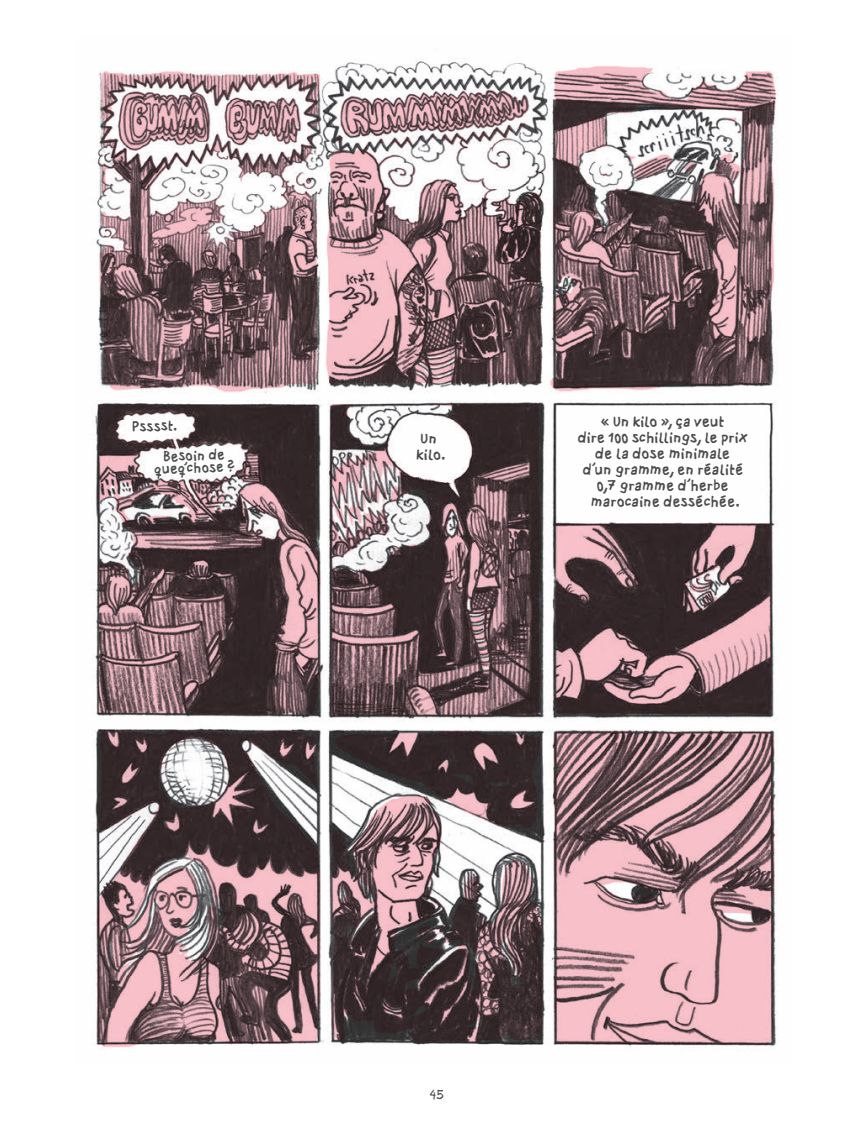
<style>
.page{position:relative;width:844px;height:1141px;background:#fff}
.page>*{position:absolute;margin:0;border:0;box-sizing:border-box;transform-origin:0 0}
.Alors_que_minus{font:12.78px/16.1px "lustcapbold";letter-spacing:-.005em;color:#4b4c4d;text-align:center}
.t1{font:12.25px "Lusttype 01 regular";color:#4b4c4d}
.Alors_que_minus-2{font:12.08px/12.2px "lustcapbold";color:#4b4c4d;text-align:center}
</style>
<div class="page">
<img style="left:93px;top:58px;width:685px;height:990px">
<p class="Alors_que_minus-2" style="left:132px;top:421px;width:46px;rotate:-2deg">Psssst.</p>
<p class="Alors_que_minus-2" style="left:153px;top:451px;width:83px;rotate:-2deg">Besoin de queq’chose ?</p>
<p class="Alors_que_minus" style="left:416px;top:430px;width:30px">Un kilo.</p>
<p class="Alors_que_minus" style="left:600px;top:413px;width:126px">« Un kilo », ça veut</p>
<p class="Alors_que_minus" style="left:577px;top:429px;width:171px">dire 100 schillings, le prix</p>
<p class="Alors_que_minus" style="left:595px;top:446px;width:136px">de la dose minimale</p>
<p class="Alors_que_minus" style="left:582px;top:462px;width:163px">d’un gramme, en réalité</p>
<p class="Alors_que_minus" style="left:596px;top:478px;width:133px">0,7 gramme d’herbe</p>
<p class="Alors_que_minus" style="left:590px;top:494px;width:150px">marocaine desséchée.</p>
<p class="t1" style="left:429px;top:1087px;width:16px">45</p>
</div>
